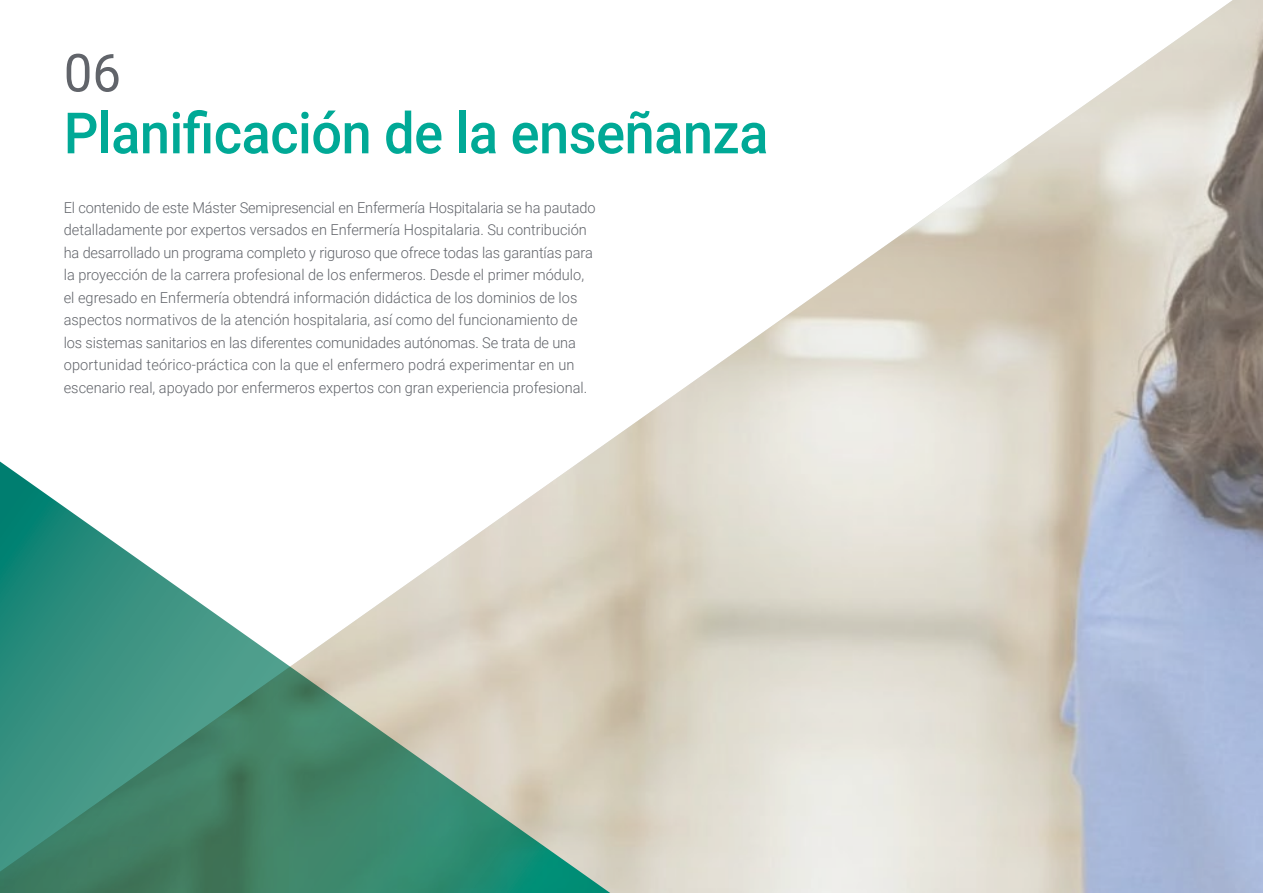
<style>
.page{position:relative;width:1263px;height:893px;background:#fff}
.page>*{position:absolute;margin:0;border:0;box-sizing:border-box;transform-origin:0 0}
.t1{font:500 57px "Roboto";letter-spacing:-.01em;color:#00a996;scale:.95 1}
.t2{font:52.5px "Roboto";color:#61646a}
.t3{font:300 15px/22.5px "Roboto";color:#61646a}
</style>
<div class="page">
<img style="left:602px;top:0;width:661px;height:893px">
<svg style="left:0;top:446px;width:640px;height:447px"></svg>
<h2 class="t2" style="left:64px;top:36px;width:59px">06</h2>
<h1 class="t1" style="left:64px;top:93px;width:743px">Planificación de la enseñanza</h1>
<p class="t3" style="left:64px;top:195px;width:533px">El contenido de este Máster Semipresencial en Enfermería Hospitalaria se ha pautado detalladamente por expertos versados en Enfermería Hospitalaria. Su contribución ha desarrollado un programa completo y riguroso que ofrece todas las garantías para la proyección de la carrera profesional de los enfermeros. Desde el primer módulo, el egresado en Enfermería obtendrá información didáctica de los dominios de los aspectos normativos de la atención hospitalaria, así como del funcionamiento de los sistemas sanitarios en las diferentes comunidades autónomas. Se trata de una oportunidad teórico-práctica con la que el enfermero podrá experimentar en un escenario real, apoyado por enfermeros expertos con gran experiencia profesional.</p>
</div>
